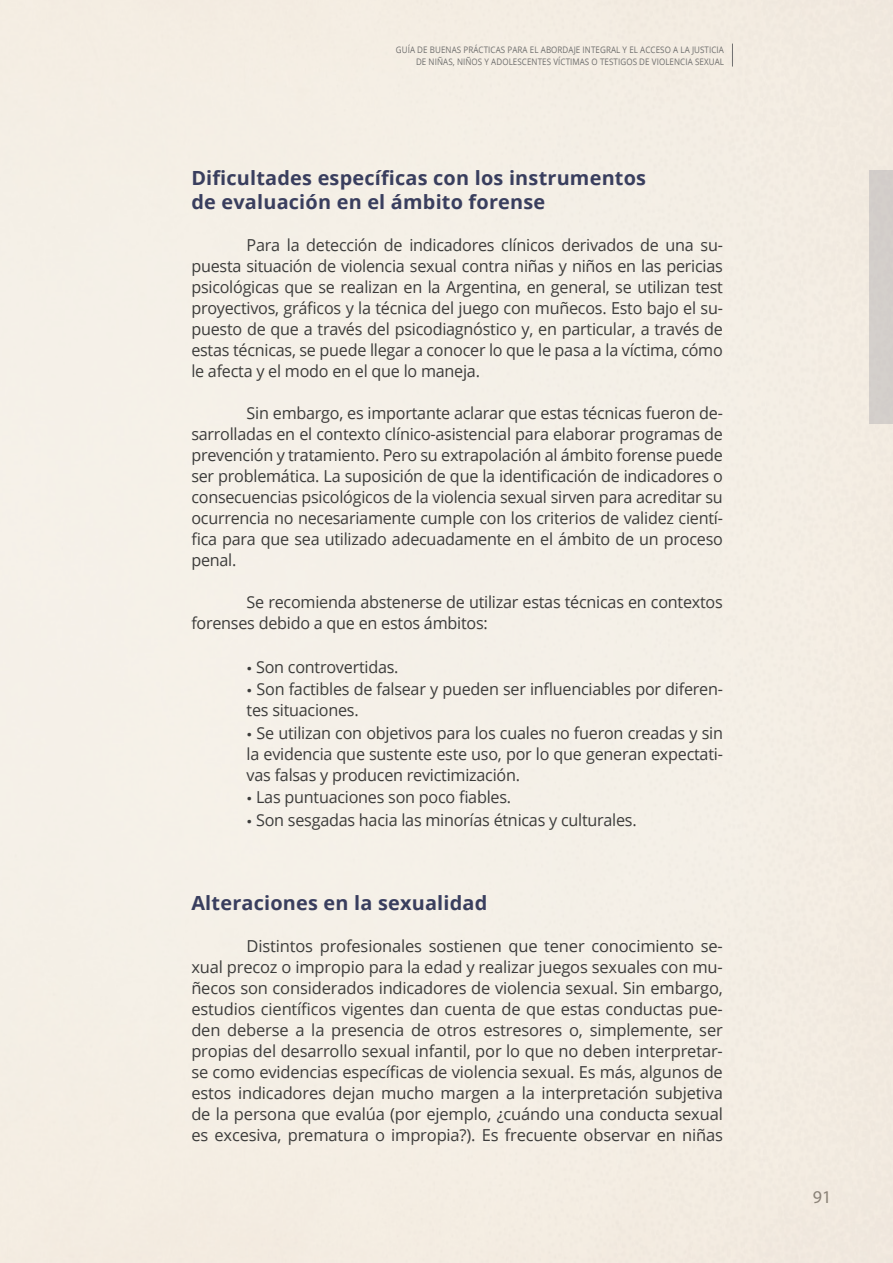
<style>
.page{position:relative;width:893px;height:1263px;background:#fff}
.page>*{position:absolute;margin:0;border:0;box-sizing:border-box;transform-origin:0 0}
.t1{font:700 19.5px/24px "Open Sans";letter-spacing:.01em;color:#393e5e}
.t2{font:18px "Myriad Pro";color:#6b6b6a}
.t3{font:16.5px/21px "Open Sans";letter-spacing:-.015em;color:#3c3c3b}
.t4{font:9px/12px "Open Sans";letter-spacing:.01em;color:#6d6d6c;text-align:right;scale:.89 1}
</style>
<div class="page">
<svg style="left:732px;top:44px;width:1px;height:23px"></svg>
<div style="left:870px;top:170px;width:23px;height:254px;background:#d4ceca"></div>
<p class="t4" style="left:396px;top:43px;width:370px">GUÍA DE BUENAS PRÁCTICAS PARA EL ABORDAJE INTEGRAL Y EL ACCESO A LA JUSTICIA<br>DE NIÑAS, NIÑOS Y ADOLESCENTES VÍCTIMAS O TESTIGOS DE VIOLENCIA SEXUAL</p>
<p class="t1" style="left:191px;top:165px;width:456px">Dificultades específicas con los instrumentos de evaluación en el ámbito forense</p>
<p class="t3" style="left:191px;top:234px;width:533px;text-align:justify;text-indent:55px">Para la detección de indicadores clínicos derivados de una su&shy;puesta situación de violencia sexual contra niñas y niños en las pericias psicológicas que se realizan en la Argentina, en general, se utilizan test proyectivos, gráficos y la técnica del juego con muñecos. Esto bajo el su&shy;puesto de que a través del psicodiagnóstico y, en particular, a través de estas técnicas, se puede llegar a conocer lo que le pasa a la víctima, cómo le afecta y el modo en el que lo maneja.</p>
<p class="t3" style="left:191px;top:402px;width:533px;text-align:justify;text-indent:55px">Sin embargo, es importante aclarar que estas técnicas fueron de&shy;sarrolladas en el contexto clínico-asistencial para elaborar programas de prevención y tratamiento. Pero su extrapolación al ámbito forense puede ser problemática. La suposición de que la identificación de indicadores o consecuencias psicológicos de la violencia sexual sirven para acreditar su ocurrencia no necesariamente cumple con los criterios de validez cientí&shy;fica para que sea utilizado adecuadamente en el ámbito de un proceso penal.</p>
<p class="t3" style="left:191px;top:591px;width:533px;text-indent:55px">Se recomienda abstenerse de utilizar estas técnicas en contextos forenses debido a que en estos ámbitos:</p>
<p class="t3" style="left:247px;top:655px;width:478px;line-height:22.5px"><sup>.</sup> Son controvertidas.<br><sup>.</sup> Son factibles de falsear y pueden ser influenciables por diferen-</p>
<p class="t3" style="left:247px;top:698px;width:478px;line-height:22.5px">tes situaciones.<br><sup>.</sup> Se utilizan con objetivos para los cuales no fueron creadas y sin</p>
<p class="t3" style="left:247px;top:743px;width:478px">la evidencia que sustente este uso, por lo que generan expectati&shy;vas falsas y producen revictimización.</p>
<p class="t3" style="left:247px;top:785px;width:392px;line-height:22.5px"><sup>.</sup> Las puntuaciones son poco fiables.<br><sup>.</sup> Son sesgadas hacia las minorías étnicas y culturales.</p>
<p class="t1" style="left:191px;top:890px;width:298px">Alteraciones en la sexualidad</p>
<p class="t3" style="left:191px;top:935px;width:533px;text-align:justify;text-indent:55px">Distintos profesionales sostienen que tener conocimiento se&shy;xual precoz o impropio para la edad y realizar juegos sexuales con mu&shy;ñecos son considerados indicadores de violencia sexual. Sin embargo, estudios científicos vigentes dan cuenta de que estas conductas pue&shy;den deberse a la presencia de otros estresores o, simplemente, ser propias del desarrollo sexual infantil, por lo que no deben interpretar&shy;se como evidencias específicas de violencia sexual. Es más, algunos de estos indicadores dejan mucho margen a la interpretación subjetiva de la persona que evalúa (por ejemplo, ¿cuándo una conducta sexual es excesiva, prematura o impropia?). Es frecuente observar en niñas</p>
<p class="t2" style="left:813px;top:1186px;width:20px">91</p>
</div>
